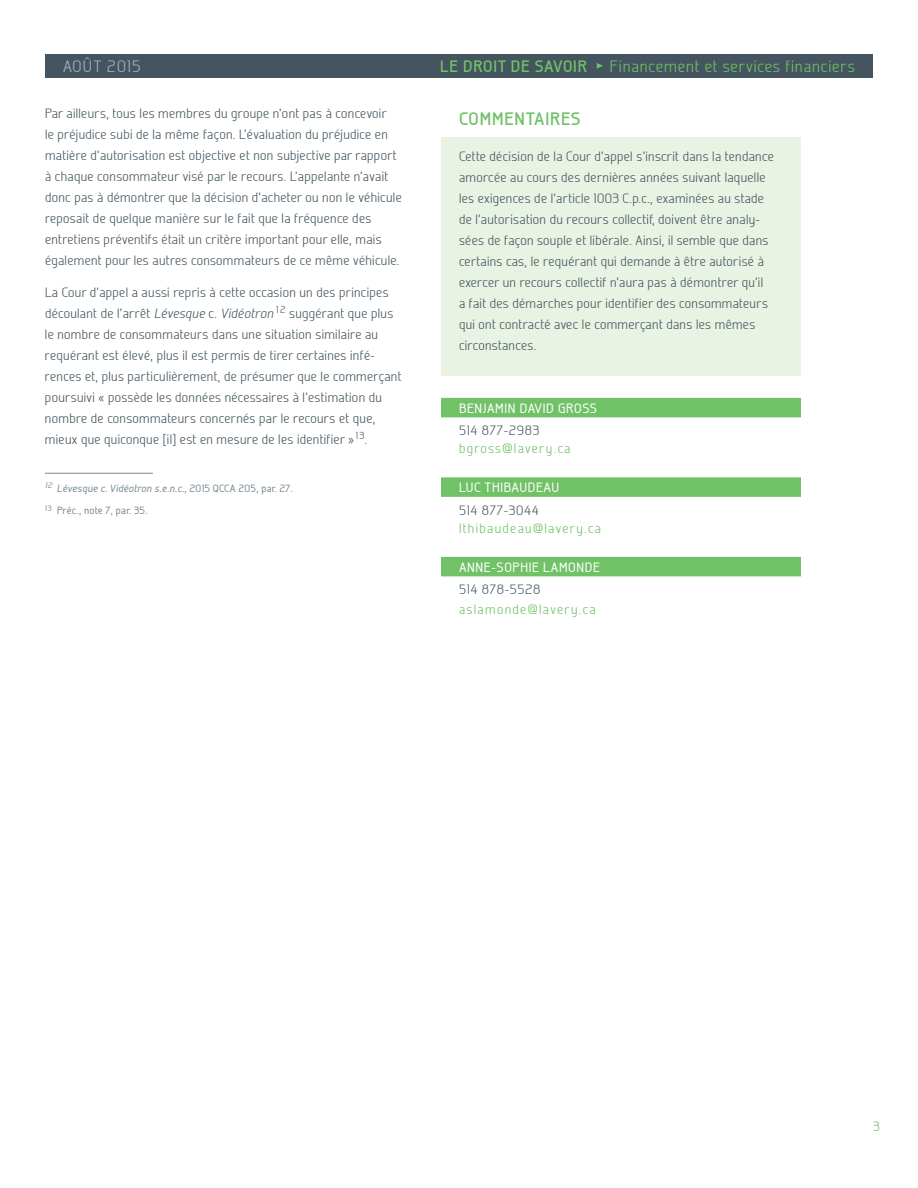
<style>
.page{position:relative;width:918px;height:1188px;background:#fff}
.page>*{position:absolute;margin:0;border:0;box-sizing:border-box;transform-origin:0 0}
.t1{font:700 18px "Galette";color:#71c167}
.t2{font:300 16.5px "Galette";letter-spacing:.05em;color:#71c167}
.t3{font:700 16.5px "Galette";letter-spacing:.05em;color:#71c167}
.t4{font:300 16.5px "Galette";letter-spacing:.075em;color:#a8b4bc}
.t5{font:300 13.5px/21px "Galette";letter-spacing:.025em;color:#45555f}
.t6{font:300 13.5px "Galette";letter-spacing:.1em;color:#71c167}
.t7{font:500 13.5px "Galette";letter-spacing:.05em;color:#fff}
.t8{font:300 13.5px "Galette";letter-spacing:.05em;color:#45555f}
.t9{font:italic 500 10.5px "Galette";letter-spacing:.025em;color:#7b8b94}
.t10{font:500 10.5px "Galette";letter-spacing:.025em;color:#7b8b94}
.s1{font-style:italic}
.s2{font-style:normal}
</style>
<div class="page">
<div style="left:441px;top:137px;width:360px;height:238px;background:#e8f3e3"></div>
<div style="left:45px;top:54px;width:828px;height:24px;background:#45555f"></div>
<svg style="left:597px;top:63px;width:6px;height:6px"></svg>
<hr style="left:45px;top:473px;width:108px;height:1px;background:#7b8a92">
<div style="left:441px;top:398px;width:360px;height:19px;background:#71c167"></div>
<div style="left:441px;top:477px;width:360px;height:20px;background:#71c167"></div>
<div style="left:441px;top:557px;width:360px;height:19px;background:#71c167"></div>
<p class="t4" style="left:63px;top:56px;width:79px">août 2015</p>
<p class="t3" style="left:440px;top:56px;width:148px">LE DROIT DE SAVOIR</p>
<p class="t2" style="left:610px;top:56px;width:247px">Financement et services financiers</p>
<p class="t5" style="left:45px;top:103px;width:358px">Par ailleurs, tous les membres du groupe n’ont pas à concevoir<br>le préjudice subi de la même façon. L’évaluation du préjudice en matière d’autorisation est objective et non subjective par rapport à chaque consommateur visé par le recours. L’appelante n’avait donc pas à démontrer que la décision d’acheter ou non le véhicule reposait de quelque manière sur le fait que la fréquence des entretiens préventifs était un critère important pour elle, mais également pour les autres consommateurs de ce même véhicule.</p>
<p class="t5" style="left:45px;top:281px;width:358px">La Cour d’appel a aussi repris à cette occasion un des principes découlant de l’arrêt <span class="s1">Lévesque</span> c. <span class="s1">Vidéotron</span> <sup>12</sup> suggérant que plus le nombre de consommateurs dans une situation similaire au requérant est élevé, plus il est permis de tirer certaines infé&shy;rences et, plus particulièrement, de présumer que le commerçant poursuivi « possède les données nécessaires à l’estimation du nombre de consommateurs concernés par le recours et que, mieux que quiconque [il] est en mesure de les identifier » <sup>13</sup>.</p>
<p class="t9" style="left:45px;top:482px;width:175px"><sup>12</sup> Lévesque c. Vidéotron s.e.n.c., <span class="s2">2015 QCCA</span></p>
<p class="t10" style="left:239px;top:482px;width:56px">205, PAR. 27<span class="s1">.</span></p>
<p class="t10" style="left:45px;top:504px;width:104px"><sup>13</sup> PRÉC., NOTE 7, PAR. 35.</p>
<h1 class="t1" style="left:459px;top:107px;width:55px">COMMENTAIRES</h1>
<p class="t5" style="left:459px;top:145px;width:316px">Cette décision de la Cour d’appel s’inscrit dans la tendance amorcée au cours des dernières années suivant laquelle les exigences de l’article 1003 C.p.c., examinées au stade de l’autorisation du recours collectif, doivent être analy&shy;sées de façon souple et libérale. Ainsi, il semble que dans certains cas, le requérant qui demande à être autorisé à exercer un recours collectif n’aura pas à démontrer qu’il<br>a fait des démarches pour identifier des consommateurs qui ont contracté avec le commerçant dans les mêmes circonstances.</p>
<p class="t7" style="left:459px;top:400px;width:140px">BENJAMIN DAVID GROSS</p>
<p class="t8" style="left:459px;top:422px;width:82px">514 877-2983</p>
<p class="t6" style="left:459px;top:440px;width:113px">bgross@lavery.ca</p>
<p class="t7" style="left:459px;top:479px;width:102px">LUC THIBAUDEAU</p>
<p class="t8" style="left:459px;top:502px;width:81px">514 877-3044</p>
<p class="t6" style="left:459px;top:520px;width:144px">lthibaudeau@lavery.ca</p>
<p class="t7" style="left:459px;top:559px;width:142px">ANNE-SOPHIE LAMONDE</p>
<p class="t8" style="left:459px;top:581px;width:83px">514 878-5528</p>
<p class="t6" style="left:459px;top:601px;width:138px">aslamonde@lavery.ca</p>
<p class="t6" style="left:873px;top:1118px;width:8px">3</p>
</div>
